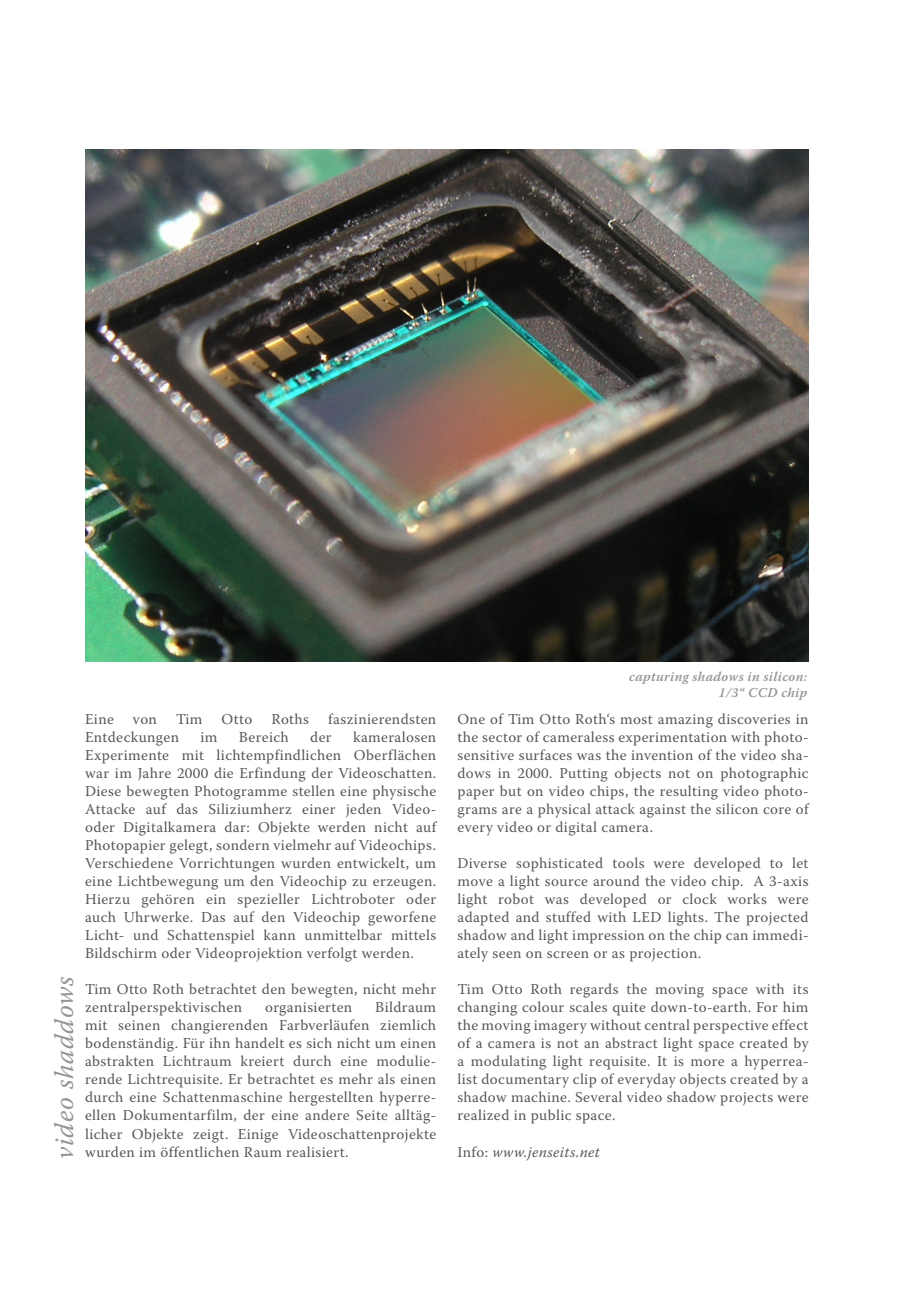
<style>
.page{position:relative;width:915px;height:1306px;background:#fff}
.page>*{position:absolute;margin:0;border:0;box-sizing:border-box;transform-origin:0 0}
.t1{font:italic 27px "Warnock Pro";letter-spacing:.025em;color:#939598}
.t2{font:15px/18px "Warnock Pro";letter-spacing:.025em;color:#57585a;text-align:justify}
.t3{font:italic 15px "Warnock Pro";letter-spacing:.025em;color:#57585a}
.t4{font:italic 600 13.5px "Warnock Pro";letter-spacing:.025em;color:#939598}
.s1{font-style:normal}
</style>
<div class="page">
<img style="left:85px;top:149px;width:723px;height:513px">
<p class="t1" style="left:48px;top:1159px;width:185px;rotate:-90deg">video shaddows</p>
<p class="t2" style="left:85px;top:710px;width:30px">Eine</p>
<p class="t2" style="left:133px;top:710px;width:25px">von</p>
<p class="t2" style="left:176px;top:710px;width:28px">Tim</p>
<p class="t2" style="left:221px;top:710px;width:32px">Otto</p>
<p class="t2" style="left:271px;top:710px;width:39px">Roths</p>
<p class="t2" style="left:328px;top:710px;width:110px">faszinierendsten</p>
<p class="t2" style="left:85px;top:728px;width:95px">Entdeckungen</p>
<p class="t2" style="left:200px;top:728px;width:18px">im</p>
<p class="t2" style="left:239px;top:728px;width:51px">Bereich</p>
<p class="t2" style="left:310px;top:728px;width:23px">der</p>
<p class="t2" style="left:85px;top:728px;width:352px;text-indent:268px">kameralosen Experimente mit lichtempfindlichen Oberflächen war im Jahre 2000 die Erfindung der Videoschatten.<br>Diese bewegten Photogramme stellen eine physische Attacke auf das Siliziumherz einer jeden Video&shy;oder Digitalkamera dar: Objekte werden nicht auf Photopapier gelegt, sondern vielmehr auf Videochips.</p>
<p class="t2" style="left:85px;top:854px;width:352px">Verschiedene Vorrichtungen wurden entwickelt, um eine Lichtbewegung um den Videochip zu erzeugen.<br>Hierzu gehören ein spezieller Lichtroboter oder auch Uhrwerke. Das auf den Videochip geworfene Licht- und Schattenspiel kann unmittelbar mittels Bildschirm oder Videoprojektion verfolgt werden.</p>
<p class="t2" style="left:85px;top:980px;width:352px">Tim Otto Roth betrachtet den bewegten, nicht mehr zentralperspektivischen</p>
<p class="t2" style="left:85px;top:998px;width:352px;text-indent:290px">Bildraum mit seinen changierenden Farbverläufen ziemlich bodenständig. Für ihn handelt es sich nicht um einen abstrakten Lichtraum kreiert durch eine modulie&shy;rende Lichtrequisite. Er betrachtet es mehr als einen durch eine Schattenmaschine hergestellten hyperre&shy;ellen Dokumentarfilm, der eine andere Seite alltäg&shy;licher Objekte zeigt. Einige Videoschattenprojekte</p>
<p class="t2" style="left:265px;top:998px;width:89px">organisierten</p>
<p class="t4" style="left:629px;top:668px;width:179px">capturing shadows in silicon:</p>
<p class="t4" style="left:718px;top:684px;width:90px">1/3“ CCD chip</p>
<p class="t2" style="left:457px;top:710px;width:352px">One of Tim Otto Roth‘s most amazing discoveries in the sector of cameraless experimentation with photo&shy;sensitive surfaces was the invention of the video sha&shy;dows in 2000. Putting objects not on photographic paper but on video chips, the resulting video photo&shy;grams are a physical attack against the silicon core of every video or digital camera.</p>
<p class="t2" style="left:457px;top:854px;width:352px">Diverse sophisticated tools were developed to let move a light source around the video chip. A 3-axis light robot was developed or clock works were adapted and stuffed with LED lights. The projected shadow and light impression on the chip can immedi&shy;ately seen on screen or as projection.</p>
<p class="t2" style="left:457px;top:980px;width:352px">Tim Otto Roth regards the moving space with its changing colour scales quite down-to-earth. For him the moving imagery without central perspective effect of a camera is not an abstract light space created by a modulating light requisite. It is more a hyperrea&shy;list documentary clip of everyday objects created by a shadow machine. Several video shadow projects were realized in public space.</p>
<p class="t2" style="left:85px;top:1142px;width:265px">wurden im öffentlichen Raum realisiert.</p>
<p class="t3" style="left:457px;top:1143px;width:144px"><span class="s1">Info:</span> www.jenseits.net</p>
</div>
